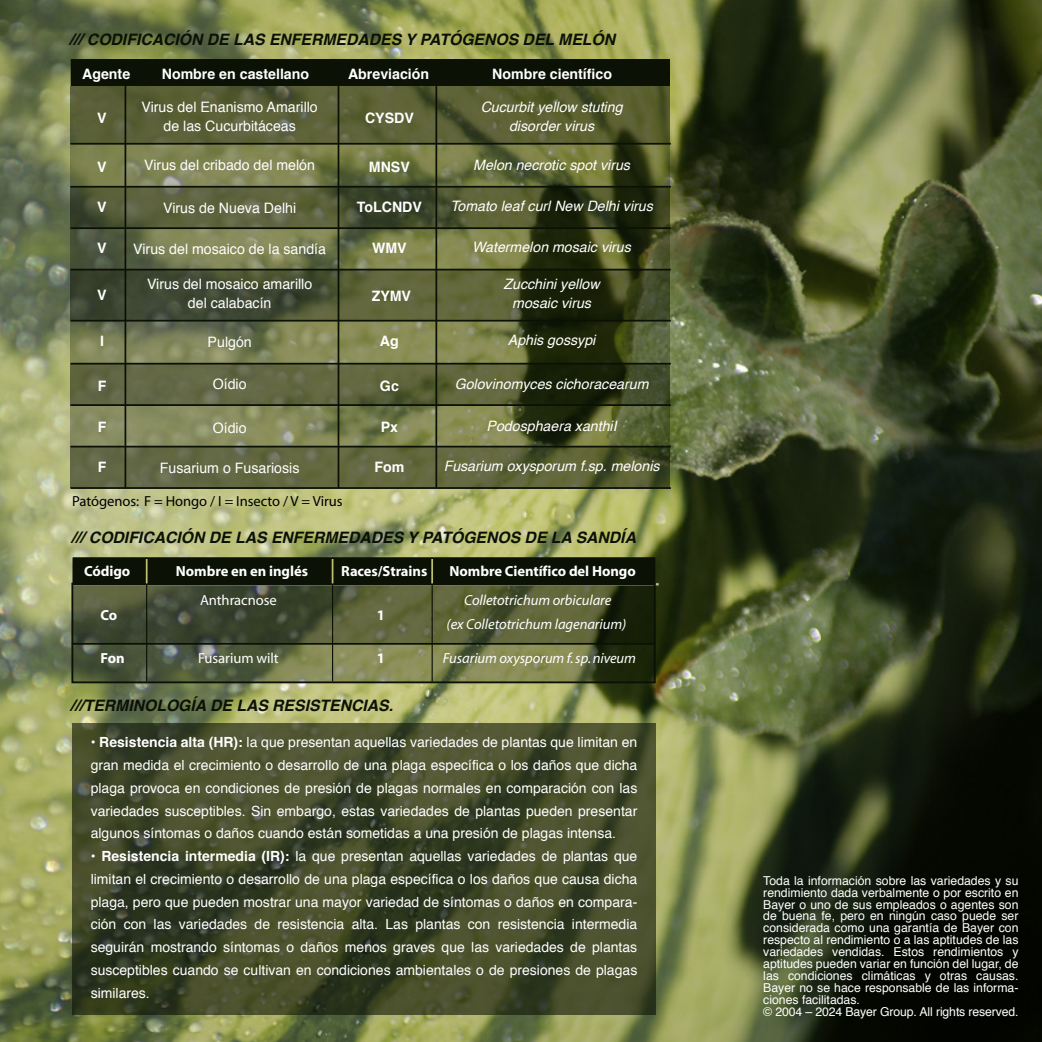
<style>
.page{position:relative;width:1042px;height:1042px;background:#fff}
.page>*{position:absolute;margin:0;border:0;box-sizing:border-box;transform-origin:0 0}
.t1{font:italic 700 15.75px "Helvetica";color:#0b1105}
.t2{font:italic 14.53px/24.3px "Myriad";letter-spacing:-.005em;color:#fff;text-align:center}
.t3{font:700 14.53px "Myriad";letter-spacing:-.005em;color:#fff}
.t4{font:14.53px "Myriad";letter-spacing:-.005em;color:#000}
.t5{font:14.53px "Myriad";letter-spacing:-.005em;color:#fff}
.t6{font:italic 14.35px/18.9px "Helvetica";color:#fff;text-align:center}
.t7{font:14.35px/18.9px "Helvetica";color:#fff;text-align:center}
.t8{font:700 14.35px "Helvetica";color:#fff}
.t9{font:14px/22.8px "Helvetica";color:#fff;text-align:justify}
.t10{font:12.25px/11.9px "Helvetica";color:#fff}
.s1{font-weight:700}
</style>
<div class="page">
<img style="left:0;top:0;width:1042px;height:1042px">
<svg style="left:72px;top:723px;width:583px;height:292px"></svg>
<svg style="left:72px;top:558px;width:581px;height:122px"></svg>
<svg style="left:74px;top:586px;width:579px;height:57px"></svg>
<hr style="left:68px;top:583px;width:591px;height:2px;background:#bcb4ad">
<hr style="left:73px;top:643px;width:583px;height:2px;background:#0b1105">
<hr style="left:431px;top:558px;width:2px;height:123px;background:#0b1105">
<hr style="left:332px;top:558px;width:1px;height:123px;background:#0b1105">
<hr style="left:146px;top:558px;width:1px;height:123px;background:#0b1105">
<div style="left:71px;top:583px;width:585px;height:100px;border:2px solid #0b1105"></div>
<div style="left:74px;top:558px;width:580px;height:26px;background:#0b1105"></div>
<hr style="left:431px;top:558px;width:2px;height:26px;background:#bdbf71">
<svg style="left:332px;top:560px;width:1px;height:22px"></svg>
<hr style="left:146px;top:558px;width:2px;height:26px;background:#bdbf71">
<div style="left:73px;top:557px;width:582px;height:28px;border:2px solid #0b1105"></div>
<svg style="left:70px;top:59px;width:600px;height:428px"></svg>
<hr style="left:70px;top:143px;width:601px;height:2px;background:#0b1105">
<hr style="left:125px;top:83px;width:1px;height:405px;background:#0b1105">
<hr style="left:338px;top:83px;width:1px;height:405px;background:#0b1105">
<hr style="left:435px;top:83px;width:2px;height:405px;background:#0b1105">
<hr style="left:70px;top:186px;width:601px;height:2px;background:#0b1105">
<hr style="left:70px;top:227px;width:601px;height:2px;background:#0b1105">
<hr style="left:70px;top:269px;width:601px;height:1px;background:#0b1105">
<hr style="left:70px;top:320px;width:601px;height:1px;background:#0b1105">
<hr style="left:70px;top:363px;width:601px;height:1px;background:#0b1105">
<hr style="left:70px;top:404px;width:601px;height:2px;background:#0b1105">
<hr style="left:70px;top:446px;width:601px;height:1px;background:#0b1105">
<hr style="left:70px;top:487px;width:601px;height:2px;background:#0b1105">
<div style="left:72px;top:60px;width:598px;height:26px;background:#0b1105"></div>
<p class="t1" style="left:69px;top:27px;width:547px">/// CODIFICACIÓN DE LAS ENFERMEDADES Y PATÓGENOS DEL MELÓN</p>
<p class="t8" style="left:82px;top:62px;width:50px">Agente</p>
<p class="t8" style="left:162px;top:62px;width:149px">Nombre en castellano</p>
<p class="t8" style="left:348px;top:62px;width:83px">Abreviación</p>
<p class="t8" style="left:492px;top:62px;width:121px">Nombre científico</p>
<p class="t7" style="left:142px;top:98px;width:178px">Virus del Enanismo Amarillo de las Cucurbitáceas</p>
<p class="t6" style="left:481px;top:98px;width:143px">Cucurbit yellow stuting disorder virus</p>
<p class="t8" style="left:97px;top:106px;width:11px">V</p>
<p class="t8" style="left:365px;top:106px;width:50px">CYSDV</p>
<p class="t8" style="left:97px;top:156px;width:11px">V</p>
<p class="t7" style="left:144px;top:156px;width:172px">Virus del cribado del melón</p>
<p class="t8" style="left:369px;top:156px;width:42px">MNSV</p>
<p class="t6" style="left:473px;top:156px;width:158px">Melon necrotic spot virus</p>
<p class="t8" style="left:97px;top:195px;width:11px">V</p>
<p class="t7" style="left:163px;top:199px;width:134px">Virus de Nueva Delhi</p>
<p class="t8" style="left:357px;top:195px;width:67px">ToLCNDV</p>
<p class="t6" style="left:450px;top:197px;width:204px">Tomato leaf curl New Delhi virus</p>
<p class="t8" style="left:97px;top:237px;width:11px">V</p>
<p class="t7" style="left:133px;top:240px;width:194px">Virus del mosaico de la sandía</p>
<p class="t8" style="left:372px;top:237px;width:36px">WMV</p>
<p class="t6" style="left:472px;top:238px;width:160px">Watermelon mosaic virus</p>
<p class="t7" style="left:147px;top:275px;width:167px">Virus del mosaico amarillo del calabacín</p>
<p class="t6" style="left:503px;top:275px;width:98px">Zucchini yellow mosaic virus</p>
<p class="t8" style="left:97px;top:283px;width:11px">V</p>
<p class="t8" style="left:372px;top:284px;width:41px">ZYMV</p>
<p class="t8" style="left:100px;top:329px;width:5px">I</p>
<p class="t7" style="left:208px;top:333px;width:46px">Pulgón</p>
<p class="t8" style="left:380px;top:329px;width:20px">Ag</p>
<p class="t6" style="left:508px;top:331px;width:89px">Aphis gossypi</p>
<p class="t8" style="left:98px;top:375px;width:10px">F</p>
<p class="t7" style="left:213px;top:375px;width:35px">Oídio</p>
<p class="t8" style="left:380px;top:375px;width:20px">Gc</p>
<p class="t6" style="left:455px;top:375px;width:195px">Golovinomyces cichoracearum</p>
<p class="t8" style="left:98px;top:415px;width:10px">F</p>
<p class="t7" style="left:213px;top:419px;width:35px">Oídio</p>
<p class="t8" style="left:381px;top:415px;width:19px">Px</p>
<p class="t6" style="left:486px;top:417px;width:132px">Podosphaera xanthiI</p>
<p class="t8" style="left:98px;top:455px;width:10px">F</p>
<p class="t7" style="left:160px;top:459px;width:141px">Fusarium o Fusariosis</p>
<p class="t8" style="left:374px;top:455px;width:31px">Fom</p>
<p class="t6" style="left:444px;top:457px;width:217px">Fusarium oxysporum f.sp. melonis</p>
<p class="t4" style="left:72px;top:494px;width:272px">Patógenos: F = Hongo / I = Insecto / V = Virus</p>
<p class="t1" style="left:71px;top:525px;width:566px">/// CODIFICACIÓN DE LAS ENFERMEDADES Y PATÓGENOS DE LA SANDÍA</p>
<p class="t3" style="left:84px;top:564px;width:48px">Código</p>
<p class="t3" style="left:176px;top:564px;width:134px">Nombre en en inglés</p>
<p class="t3" style="left:341px;top:564px;width:88px">Races/Strains</p>
<p class="t3" style="left:449px;top:564px;width:188px">Nombre Científico del Hongo</p>
<p class="t3" style="left:100px;top:608px;width:18px">Co</p>
<p class="t5" style="left:200px;top:593px;width:78px">Anthracnose</p>
<p class="t2" style="left:446px;top:588px;width:181px">Colletotrichum orbiculare<br>(ex Colletotrichum lagenarium)</p>
<p class="t3" style="left:377px;top:608px;width:10px">1</p>
<p class="t3" style="left:100px;top:651px;width:26px">Fon</p>
<p class="t5" style="left:198px;top:651px;width:82px">Fusarium wilt</p>
<p class="t3" style="left:377px;top:651px;width:10px">1</p>
<p class="t2" style="left:443px;top:647px;width:195px">Fusarium oxysporum f. sp. niveum</p>
<p class="t1" style="left:71px;top:692px;width:324px">///TERMINOLOGÍA DE LAS RESISTENCIAS.</p>
<p class="t9" style="left:91px;top:731px;width:548px"><span class="s1">• Resistencia alta (HR):</span> la que presentan aquellas variedades de plantas que limitan en gran medida el crecimiento o desarrollo de una plaga específica o los daños que dicha plaga provoca en condiciones de presión de plagas normales en comparación con las variedades susceptibles. Sin embargo, estas variedades de plantas pueden presentar algunos síntomas o daños cuando están sometidas a una presión de plagas intensa.</p>
<p class="t9" style="left:91px;top:845px;width:548px"><span class="s1">• Resistencia intermedia (IR):</span> la que presentan aquellas variedades de plantas que limitan el crecimiento o desarrollo de una plaga específica o los daños que causa dicha plaga, pero que pueden mostrar una mayor variedad de síntomas o daños en compara&shy;ción con las variedades de resistencia alta. Las plantas con resistencia intermedia seguirán mostrando síntomas o daños menos graves que las variedades de plantas susceptibles cuando se cultivan en condiciones ambientales o de presiones de plagas similares.</p>
<p class="t10" style="left:763px;top:875px;width:257px">Toda la información sobre las variedades y su rendimiento dada verbalmente o por escrito en Bayer o uno de sus empleados o agentes son de buena fe, pero en ningún caso puede ser considerada como una garantía de Bayer con respecto al rendimiento o a las aptitudes de las variedades vendidas. Estos rendimientos y aptitudes pueden variar en función del lugar, de las condiciones climáticas y otras causas.<br>Bayer no se hace responsable de las informa&shy;ciones facilitadas.<br>© 2004 – 2024 Bayer Group. All rights reserved.</p>
</div>
